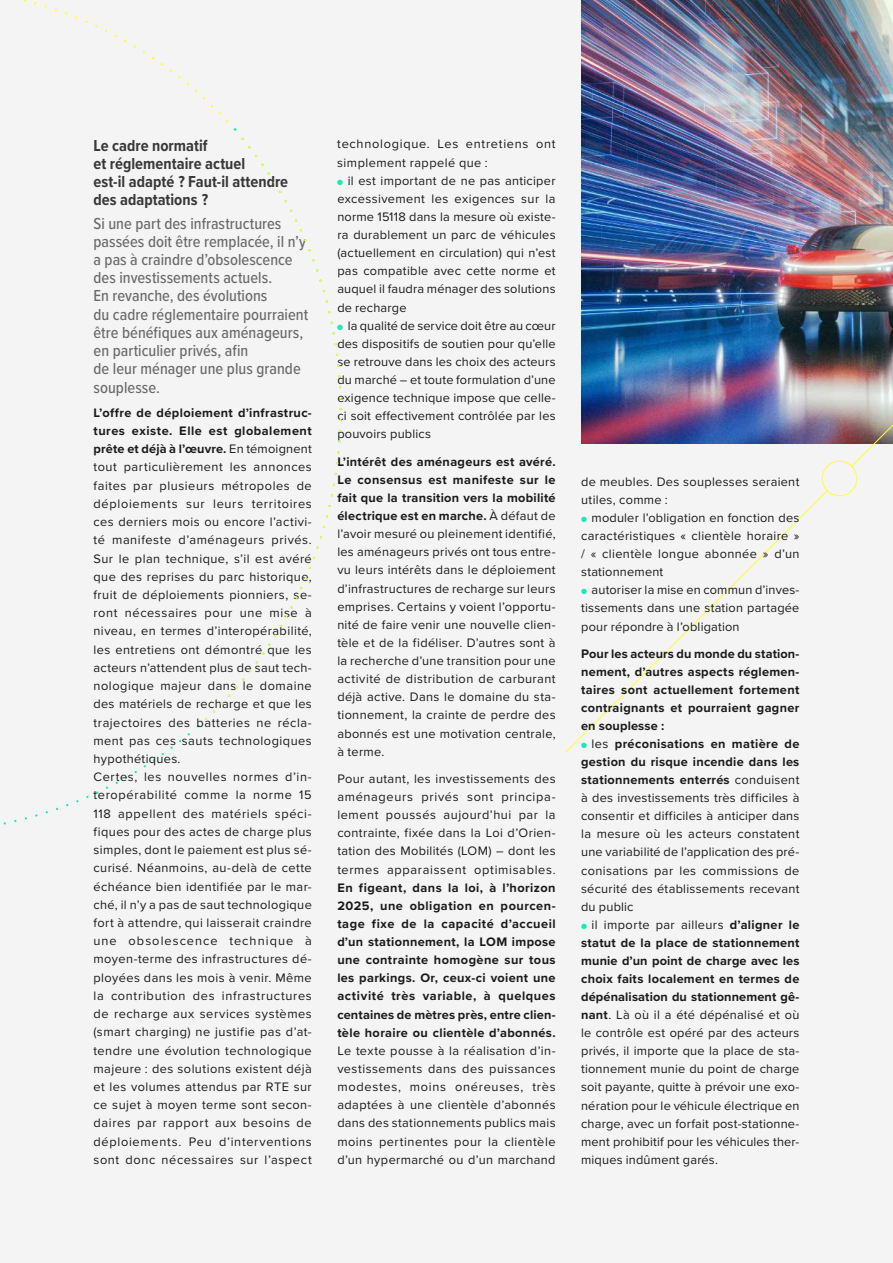
<style>
.page{position:relative;width:893px;height:1263px;background:#f4f4f4}
.page>*{position:absolute;margin:0;border:0;box-sizing:border-box;transform-origin:0 0}
.t1{font:500 16.5px/18.1px "Proxima Nova Cond";color:#6a6a6a}
.t2{font:700 16.5px/18.1px "Proxima Nova Cond";letter-spacing:.005em;color:#383838}
.t3{font:12.75px/18.1px "Proxima Nova";letter-spacing:.035em;color:#1a1a1a;text-align:justify}
.t4{font:700 12.75px/18.1px "Proxima Nova";letter-spacing:.025em;color:#1a1a1a;text-align:justify}
.t5{font:12.75px/18.1px "Proxima Nova";letter-spacing:.055em;color:#1a1a1a}
.s1{font-weight:700}
.s2{color:#1de9b6}
</style>
<div class="page">
<img style="left:581px;top:0;width:312px;height:421px">
<svg style="left:3px;top:725px;width:196px;height:100px"></svg>
<svg style="left:23px;top:0;width:213px;height:130px"></svg>
<svg style="left:565px;top:421px;width:328px;height:332px"></svg>
<div style="left:822px;top:461px;width:35px;height:35px;background:#f4f4f4;border-radius:50%"></div>
<div style="left:822px;top:461px;width:35px;height:35px;border:1px solid #ffff31;border-radius:50%"></div>
<svg style="left:205px;top:130px;width:137px;height:590px"></svg>
<p class="t2" style="left:94px;top:136px;width:196px">Le cadre normatif<br>et réglementaire actuel<br>est-il adapté ? Faut-il attendre des adaptations ?</p>
<p class="t1" style="left:94px;top:213px;width:216px">Si une part des infrastructures passées doit être remplacée, il n’y a pas à craindre d’obsolescence des investissements actuels.<br>En revanche, des évolutions<br>du cadre réglementaire pourraient être bénéfiques aux aménageurs, en particulier privés, afin<br>de leur ménager une plus grande souplesse.</p>
<p class="t3" style="left:94px;top:403px;width:220px;text-align:left"><span class="s1">L’offre de déploiement d’infrastruc&shy;tures existe. Elle est globalement prête et déjà à l’œuvre.</span> En témoignent tout particulièrement les annonces faites par plusieurs métropoles de déploiements sur leurs territoires ces derniers mois ou encore l’activi&shy;té manifeste d’aménageurs privés.<br>Sur le plan technique, s’il est avéré que des reprises du parc historique, fruit de déploiements pionniers, se&shy;ront nécessaires pour une mise à niveau, en termes d’interopérabilité, les entretiens ont démontré que les acteurs n’attendent plus de saut tech&shy;nologique majeur dans le domaine des matériels de recharge et que les trajectoires des batteries ne récla&shy;ment pas ces sauts technologiques hypothétiques.<br>Certes, les nouvelles normes d’in&shy;teropérabilité comme la norme 15<br>118 appellent des matériels spéci&shy;fiques pour des actes de charge plus simples, dont le paiement est plus sé&shy;curisé. Néanmoins, au-delà de cette échéance bien identifiée par le mar&shy;ché, il n’y a pas de saut technologique fort à attendre, qui laisserait craindre une obsolescence technique à moyen-terme des infrastructures dé&shy;ployées dans les mois à venir. Même la contribution des infrastructures de recharge aux services systèmes (smart charging) ne justifie pas d’at&shy;tendre une évolution technologique majeure : des solutions existent déjà et les volumes attendus par RTE sur ce sujet à moyen terme sont secon&shy;daires par rapport aux besoins de déploiements. Peu d’interventions sont donc nécessaires sur l’aspect</p>
<p class="t5" style="left:337px;top:135px;width:220px">technologique. Les entretiens ont simplement rappelé que :</p>
<p class="t3" style="left:337px;top:171px;width:220px"><span class="s2">●</span> il est important de ne pas anticiper excessivement les exigences sur la norme 15118 dans la mesure où existe&shy;ra durablement un parc de véhicules (actuellement en circulation) qui n’est pas compatible avec cette norme et auquel il faudra ménager des solutions de recharge</p>
<p class="t3" style="left:337px;top:316px;width:220px"><span class="s2">●</span> la qualité de service doit être au cœur des dispositifs de soutien pour qu’elle se retrouve dans les choix des acteurs du marché – et toute formulation d’une exigence technique impose que celle&shy;ci soit effectivement contrôlée par les pouvoirs publics</p>
<p class="t3" style="left:337px;top:452px;width:220px"><span class="s1">L’intérêt des aménageurs est avéré.<br>Le consensus est manifeste sur le fait que la transition vers la mobilité électrique est en marche.</span> À défaut de l’avoir mesuré ou pleinement identifié, les aménageurs privés ont tous entre&shy;vu leurs intérêts dans le déploiement d’infrastructures de recharge sur leurs emprises. Certains y voient l’opportu&shy;nité de faire venir une nouvelle clien&shy;tèle et de la fidéliser. D’autres sont à la recherche d’une transition pour une activité de distribution de carburant déjà active. Dans le domaine du sta&shy;tionnement, la crainte de perdre des abonnés est une motivation centrale, à terme.</p>
<p class="t3" style="left:337px;top:769px;width:220px">Pour autant, les investissements des aménageurs privés sont principa&shy;lement poussés aujourd’hui par la contrainte, fixée dans la Loi d’Orien&shy;tation des Mobilités (LOM) – dont les termes apparaissent optimisables.</p>
<p class="t4" style="left:337px;top:878px;width:220px">En figeant, dans la loi, à l’horizon 2025, une obligation en pourcen&shy;tage fixe de la capacité d’accueil d’un stationnement, la LOM impose une contrainte homogène sur tous les parkings. Or, ceux-ci voient une activité très variable, à quelques centaines de mètres près, entre clien&shy;tèle horaire ou clientèle d’abonnés.</p>
<p class="t3" style="left:337px;top:1041px;width:220px">Le texte pousse à la réalisation d’in&shy;vestissements dans des puissances modestes, moins onéreuses, très adaptées à une clientèle d’abonnés dans des stationnements publics mais moins pertinentes pour la clientèle d’un hypermarché ou d’un marchand</p>
<p class="t3" style="left:581px;top:472px;width:220px">de meubles. Des souplesses seraient utiles, comme :</p>
<p class="t3" style="left:581px;top:508px;width:220px"><span class="s2">●</span> moduler l’obligation en fonction des caractéristiques « clientèle horaire » / « clientèle longue abonnée » d’un stationnement</p>
<p class="t3" style="left:581px;top:580px;width:220px"><span class="s2">●</span> autoriser la mise en commun d’inves&shy;tissements dans une station partagée pour répondre à l’obligation</p>
<p class="t4" style="left:581px;top:644px;width:220px">Pour les acteurs du monde du station&shy;nement, d’autres aspects réglemen&shy;taires sont actuellement fortement contraignants et pourraient gagner en souplesse :</p>
<p class="t3" style="left:581px;top:734px;width:220px"><span class="s2">●</span> les <span class="s1">préconisations en matière de gestion du risque incendie dans les stationnements enterrés</span> conduisent à des investissements très difficiles à consentir et difficiles à anticiper dans la mesure où les acteurs constatent une variabilité de l’application des pré&shy;conisations par les commissions de sécurité des établissements recevant du public</p>
<p class="t3" style="left:581px;top:915px;width:220px"><span class="s2">●</span> il importe par ailleurs <span class="s1">d’aligner le statut de la place de stationnement munie d’un point de charge avec les choix faits localement en termes de dépénalisation du stationnement gê&shy;nant</span>. Là où il a été dépénalisé et où le contrôle est opéré par des acteurs privés, il importe que la place de sta&shy;tionnement munie du point de charge soit payante, quitte à prévoir une exo&shy;nération pour le véhicule électrique en charge, avec un forfait post-stationne&shy;ment prohibitif pour les véhicules ther&shy;miques indûment garés.</p>
</div>
